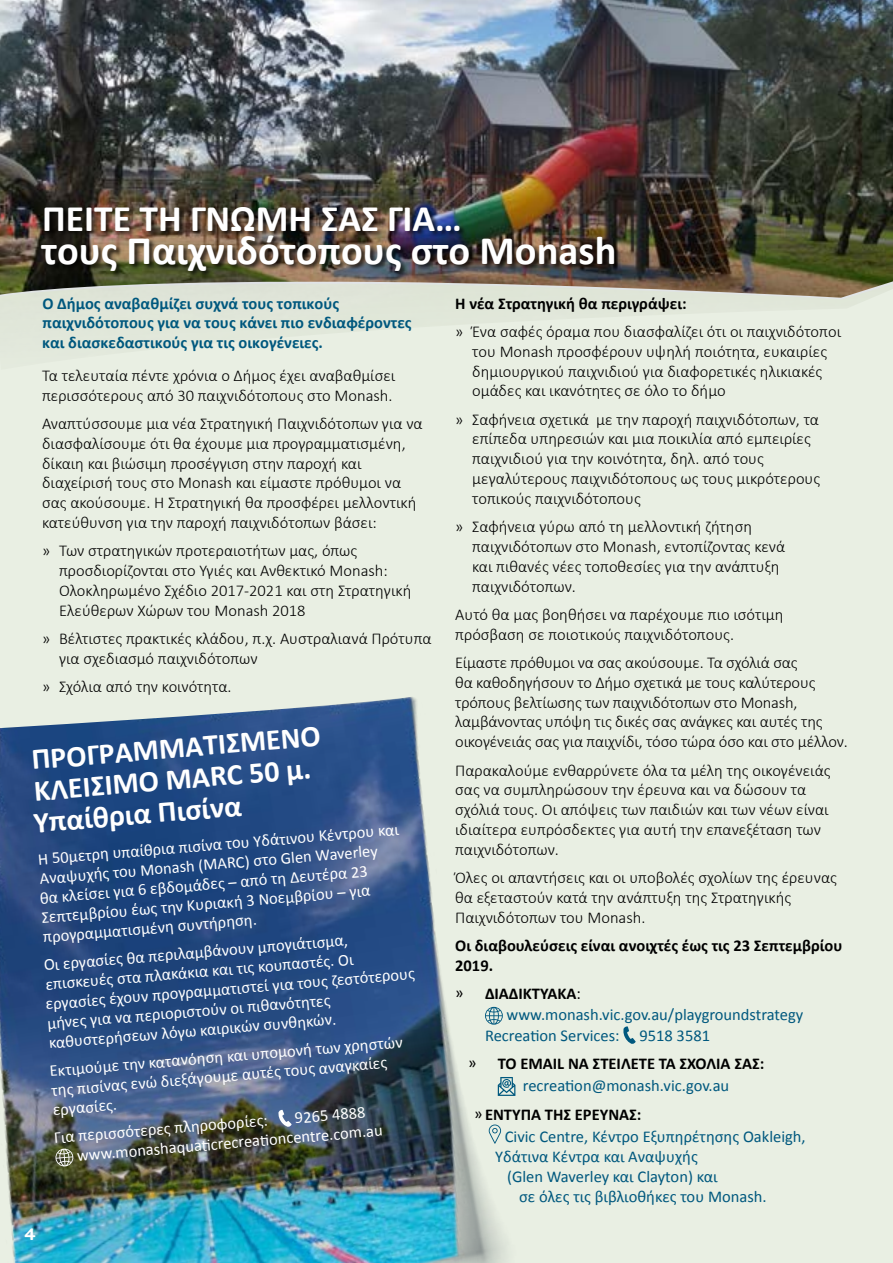
<style>
.page{position:relative;width:893px;height:1263px;background:#fff}
.page>*{position:absolute;margin:0;border:0;box-sizing:border-box;transform-origin:0 0}
.t1{font:700 40.5px "Calibri";color:#fff}
.t2{font:700 37.5px "Calibri";color:#fff}
.t3{font:700 30px/31.3px "Calibri";color:#fff}
.t4{font:300 16.5px/19.8px "Calibri";color:#000}
.t5{font:16.5px/19.4px "Calibri";color:#fff}
.t6{font:16.5px/28.3px "Calibri";color:#00587e}
.t7{font:700 16.5px/19.8px "Calibri";color:#000}
.t8{font:700 16.5px/19.8px "Calibri";color:#00587e}
.t9{font:16.5px "Calibri";color:#000}
.t10{font:700 16.5px "Filson Soft";color:#fff}
.s1{font-weight:400}
.s2{color:#000}
.s3{font-weight:700;color:#000}
</style>
<div class="page">
<div style="left:0;top:394px;width:893px;height:869px;background:#e9efe3"></div>
<div style="left:0;top:370px;width:893px;height:24px;background:#e9efe3"></div>
<div style="left:0;top:298px;width:893px;height:7px;background:#dfe5d8"></div>
<img style="left:0;top:0;width:893px;height:298px">
<svg style="left:622px;top:1026px;width:14px;height:18px"></svg>
<img style="left:0;top:695px;width:569px;height:568px">
<svg style="left:278px;top:1110px;width:14px;height:17px"></svg>
<svg style="left:55px;top:1148px;width:19px;height:19px"></svg>
<div style="left:41px;top:207px;width:579px;height:70px;background:#000;opacity:.75"></div>
<h2 class="t2" style="left:42px;top:195px;width:421px">ΠΕΙΤΕ ΤΗ ΓΝΩΜΗ ΣΑΣ ΓΙΑ…</h2>
<h1 class="t1" style="left:41px;top:225px;width:577px">τους Παιχνιδότοπους στο Monash</h1>
<p class="t8" style="left:42px;top:292px;width:371px">O Δήμος αναβαθμίζει συχνά τους τοπικούς παιχνιδότοπους για να τους κάνει πιο ενδιαφέροντες και διασκεδαστικούς για τις οικογένειες.</p>
<p class="t4" style="left:42px;top:365px;width:355px">Τα τελευταία πέντε χρόνια ο Δήμος έχει αναβαθμίσει περισσότερους από 30 παιχνιδότοπους στο Monash.</p>
<p class="t4" style="left:42px;top:413px;width:382px">Αναπτύσσουμε μια νέα Στρατηγική Παιχνιδότοπων για να διασφαλίσουμε ότι θα έχουμε μια προγραμματισμένη, δίκαιη και βιώσιμη προσέγγιση στην παροχή και διαχείρισή τους στο Monash και είμαστε πρόθυμοι να σας ακούσουμε. Η Στρατηγική θα προσφέρει μελλοντική κατεύθυνση για την παροχή παιχνιδότοπων βάσει:</p>
<p class="t4" style="left:59px;top:541px;width:354px;text-indent:-17px">» Των στρατηγικών προτεραιοτήτων μας, όπως προσδιορίζονται στο Υγιές και Ανθεκτικό Monash:<br>Ολοκληρωμένο Σχέδιο 2017-2021 και στη Στρατηγική Ελεύθερων Χώρων του Monash 2018</p>
<p class="t4" style="left:59px;top:628px;width:374px;text-indent:-17px">» Βέλτιστες πρακτικές κλάδου, π.χ. Αυστραλιανά Πρότυπα για σχεδιασμό παιχνιδότοπων</p>
<p class="t4" style="left:42px;top:676px;width:191px">» Σχόλια από την κοινότητα.</p>
<h3 class="t3" style="left:27px;top:743px;width:295px;rotate:-5deg">ΠΡΟΓΡΑΜΜΑΤΙΣΜΕΝΟ<br>ΚΛΕΙΣΙΜΟ MARC 50 μ.<br>Υπαίθρια Πισίνα</h3>
<p class="t5" style="left:36px;top:850px;width:365px;rotate:-5deg">Η 50μετρη υπαίθρια πισίνα του Υδάτινου Κέντρου και Αναψυχής του Monash (MARC) στο Glen Waverley<br>θα κλείσει για 6 εβδομάδες – από τη Δευτέρα 23<br>Σεπτεμβρίου έως την Κυριακή 3 Νοεμβρίου – για προγραμματισμένη συντήρηση.</p>
<p class="t5" style="left:41px;top:956px;width:372px;rotate:-5deg">Οι εργασίες θα περιλαμβάνουν μπογιάτισμα, επισκευές στα πλακάκια και τις κουπαστές. Οι εργασίες έχουν προγραμματιστεί για τους ζεστότερους μήνες για να περιοριστούν οι πιθανότητες καθυστερήσεων λόγω καιρικών συνθηκών.</p>
<p class="t5" style="left:49px;top:1061px;width:356px;rotate:-5deg">Εκτιμούμε την κατανόηση και υπομονή των χρηστών της πισίνας ενώ διεξάγουμε αυτές τους αναγκαίες εργασίες.</p>
<p class="t5" style="left:53px;top:1128px;width:216px;rotate:-5deg">Για περισσότερες πληροφορίες:</p>
<p class="t5" style="left:74px;top:1127px;width:308px;text-indent:220px;rotate:-5deg">9265 4888 www.monashaquati crecreati oncentre.com.au</p>
<p class="t10" style="left:24px;top:1224px;width:13px">4</p>
<p class="t7" style="left:455px;top:292px;width:233px">Η νέα Στρατηγική θα περιγράψει:</p>
<p class="t4" style="left:472px;top:321px;width:370px;text-indent:-17px">» Ένα σαφές όραμα που διασφαλίζει ότι οι παιχνιδότοποι του Monash προσφέρουν υψηλή ποιότητα, ευκαιρίες δημιουργικού παιχνιδιού για διαφορετικές ηλικιακές ομάδες και ικανότητες σε όλο το δήμο</p>
<p class="t4" style="left:472px;top:409px;width:350px;text-indent:-17px">» Σαφήνεια σχετικά με την παροχή παιχνιδότοπων, τα επίπεδα υπηρεσιών και μια ποικιλία από εμπειρίες παιχνιδιού για την κοινότητα, δηλ. από τους μεγαλύτερους παιχνιδότοπους ως τους μικρότερους τοπικούς παιχνιδότοπους</p>
<p class="t4" style="left:472px;top:517px;width:315px;text-indent:-17px">» Σαφήνεια γύρω από τη μελλοντική ζήτηση παιχνιδότοπων στο Monash, εντοπίζοντας κενά και πιθανές νέες τοποθεσίες για την ανάπτυξη παιχνιδότοπων.</p>
<p class="t4" style="left:455px;top:604px;width:330px">Αυτό θα μας βοηθήσει να παρέχουμε πιο ισότιμη πρόσβαση σε ποιοτικούς παιχνιδότοπους.</p>
<p class="t4" style="left:455px;top:652px;width:394px">Είμαστε πρόθυμοι να σας ακούσουμε. Τα σχόλιά σας<br>θα καθοδηγήσουν το Δήμο σχετικά με τους καλύτερους τρόπους βελτίωσης των παιχνιδότοπων στο Monash, λαμβάνοντας υπόψη τις δικές σας ανάγκες και αυτές της οικογένειάς σας για παιχνίδι, τόσο τώρα όσο και στο μέλλον.</p>
<p class="t4" style="left:455px;top:760px;width:377px">Παρακαλούμε ενθαρρύνετε όλα τα μέλη της οικογένειάς σας να συμπληρώσουν την έρευνα και να δώσουν τα σχόλιά τους. Οι απόψεις των παιδιών και των νέων είναι ιδιαίτερα ευπρόσδεκτες για αυτή την επανεξέταση των παιχνιδότοπων.</p>
<p class="t4" style="left:455px;top:867px;width:383px">Όλες οι απαντήσεις και οι υποβολές σχολίων της έρευνας θα εξεταστούν κατά την ανάπτυξη της Στρατηγικής<br>Παιχνιδότοπων του Monash.</p>
<p class="t7" style="left:455px;top:935px;width:389px">Οι διαβουλεύσεις είναι ανοιχτές έως τις 23 Σεπτεμβρίου<br>2019.</p>
<p class="t9" style="left:455px;top:982px;width:10px">ͫ</p>
<p class="t7" style="left:485px;top:983px;width:97px">ΔΙΑΔΙΚΤΥΑΚΑ<span class="s1">:</span></p>
<p class="t6" style="left:507px;top:1000px;width:298px">www.monash.vic.gov.au/playgroundstrategy</p>
<p class="t6" style="left:485px;top:1021px;width:227px">Recreation Services: 9518 3581</p>
<p class="t9" style="left:468px;top:1052px;width:10px">ͫ</p>
<p class="t7" style="left:498px;top:1053px;width:268px">ΤΟ EMAIL ΝΑ ΣΤΕΙΛΕΤΕ ΤΑ ΣΧΟΛΙΑ ΣΑΣ:</p>
<p class="t6" style="left:474px;top:1071px;width:257px;text-indent:49px">recreation@monash.vic.gov.au <span class="s2">ͫ</span> <span class="s3">ΕΝΤΥΠΑ ΤΗΣ ΕΡΕΥΝΑΣ:</span></p>
<p class="t6" style="left:505px;top:1122px;width:302px">Civic Centre, Κέντρο Εξυπηρέτησης Oakleigh,</p>
<p class="t6" style="left:495px;top:1142px;width:204px">Υδάτινα Κέντρα και Αναψυχής</p>
<p class="t6" style="left:507px;top:1162px;width:212px">(Glen Waverley και Clayton) και</p>
<p class="t6" style="left:519px;top:1181px;width:249px">σε όλες τις βιβλιοθήκες του Monash.</p>
</div>
